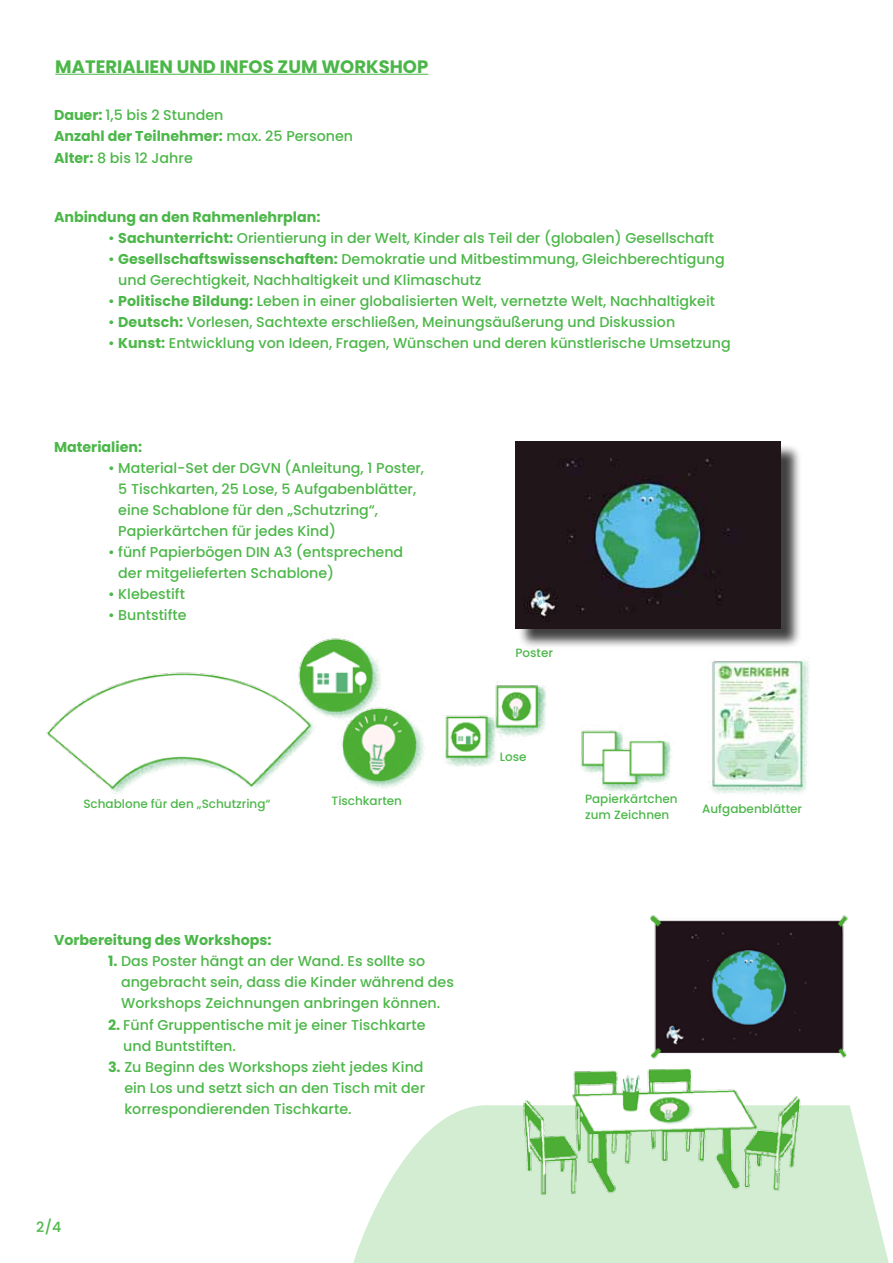
<style>
.page{position:relative;width:893px;height:1263px;background:#fff}
.page>*{position:absolute;margin:0;border:0;box-sizing:border-box;transform-origin:0 0}
.t1{font:700 18px "Poppins";color:#4cb749}
.t2{font:500 14.25px/21px "Poppins";color:#4cb749}
.t3{font:700 14.25px "Poppins";color:#4cb749}
.t4{font:500 12px/16.5px "Poppins";color:#4cb749}
.s1{font-weight:700}
</style>
<div class="page">
<hr style="left:55px;top:74px;width:373px;height:1px;background:#4cb749">
<img style="left:46px;top:672px;width:248px;height:122px">
<img style="left:581px;top:730px;width:90px;height:62px">
<img style="left:445px;top:681px;width:102px;height:86px">
<img style="left:708px;top:660px;width:102px;height:134px">
<img style="left:294px;top:638px;width:131px;height:151px">
<div style="left:518px;top:443px;width:284px;height:206px;background:#000;opacity:.75"></div>
<img style="left:515px;top:441px;width:266px;height:188px">
<svg style="left:353px;top:1105px;width:536px;height:158px;fill:#d2edd2"></svg>
<img style="left:501px;top:915px;width:388px;height:297px">
<p class="t1" style="left:55px;top:56px;width:28px">Materialien</p>
<p class="t1" style="left:177px;top:56px;width:14px">und</p>
<p class="t1" style="left:220px;top:56px;width:147px">Infos zum Works</p>
<p class="t1" style="left:390px;top:56px;width:38px">hop</p>
<p class="t2" style="left:54px;top:105px;width:301px"><span class="s1">Dauer:</span> 1,5 bis 2 Stunden<br><span class="s1">Anzahl der Teilnehmer:</span> max. 25 Personen</p>
<p class="t2" style="left:54px;top:148px;width:140px"><span class="s1">Alter:</span> 8 bis 12 Jahre</p>
<p class="t3" style="left:54px;top:209px;width:268px">Anbindung an den Rahmenlehrplan:</p>
<p class="t2" style="left:108px;top:227px;width:608px">• <span class="s1">Sachunterricht:</span> Orientierung in der Welt, Kinder als Teil der (globalen) Gesellschaft</p>
<p class="t2" style="left:118px;top:248px;width:608px;text-indent:-10px">• <span class="s1">Gesellschaftswissenschaften:</span> Demokratie und Mitbestimmung, Gleichberechtigung und Gerechtigkeit, Nachhaltigkeit und Klimaschutz</p>
<p class="t2" style="left:108px;top:290px;width:609px">• <span class="s1">Politische Bildung:</span> Leben in einer globalisierten Welt, vernetzte Welt, Nachhaltigkeit</p>
<p class="t2" style="left:108px;top:311px;width:569px">• <span class="s1">Deutsch:</span> Vorlesen, Sachtexte erschließen, Meinungsäußerung und Diskussion</p>
<p class="t2" style="left:108px;top:332px;width:624px">• <span class="s1">Kunst:</span> Entwicklung von Ideen, Fragen, Wünschen und deren künstlerische Umsetzung</p>
<p class="t3" style="left:54px;top:439px;width:90px">Materialien:</p>
<p class="t2" style="left:118px;top:458px;width:307px;text-indent:-10px">• Material-Set der DGVN (Anleitung, 1 Poster, 5 Tischkarten, 25 Lose, 5 Aufgabenblätter, eine Schablone für den „Schutzring“, Papierkärtchen für jedes Kind)</p>
<p class="t2" style="left:118px;top:542px;width:286px;text-indent:-10px">• fünf Papierbögen DIN A3 (entsprechend der mitgelieferten Schablone)</p>
<p class="t2" style="left:108px;top:584px;width:79px">• Klebestift</p>
<p class="t2" style="left:108px;top:605px;width:80px">• Buntstifte</p>
<p class="t4" style="left:515px;top:644px;width:39px">Poster</p>
<p class="t4" style="left:500px;top:748px;width:28px">Lose</p>
<p class="t4" style="left:83px;top:796px;width:189px">Schablone für den „Schutzring“</p>
<p class="t4" style="left:585px;top:790px;width:94px">Papierkärtchen zum Zeichnen</p>
<p class="t4" style="left:332px;top:793px;width:72px">Tischkarten</p>
<p class="t4" style="left:702px;top:801px;width:102px">Aufgabenblätter</p>
<p class="t3" style="left:54px;top:932px;width:219px">Vorbereitung des Workshops:</p>
<p class="t2" style="left:121px;top:951px;width:334px;text-indent:-13px"><span class="s1">1.</span> Das Poster hängt an der Wand. Es sollte so angebracht sein, dass die Kinder während des<br>Workshops Zeichnungen anbringen können.</p>
<p class="t2" style="left:123px;top:1014px;width:304px;text-indent:-15px"><span class="s1">2.</span> Fünf Gruppentische mit je einer Tischkarte und Buntstiften.</p>
<p class="t2" style="left:124px;top:1056px;width:302px;text-align:justify;text-indent:-16px"><span class="s1">3.</span> Zu Beginn des Workshops zieht jedes Kind ein Los und setzt sich an den Tisch mit der korrespondierenden Tischkarte.</p>
<p class="t2" style="left:36px;top:1216px;width:27px">2/4</p>
</div>
